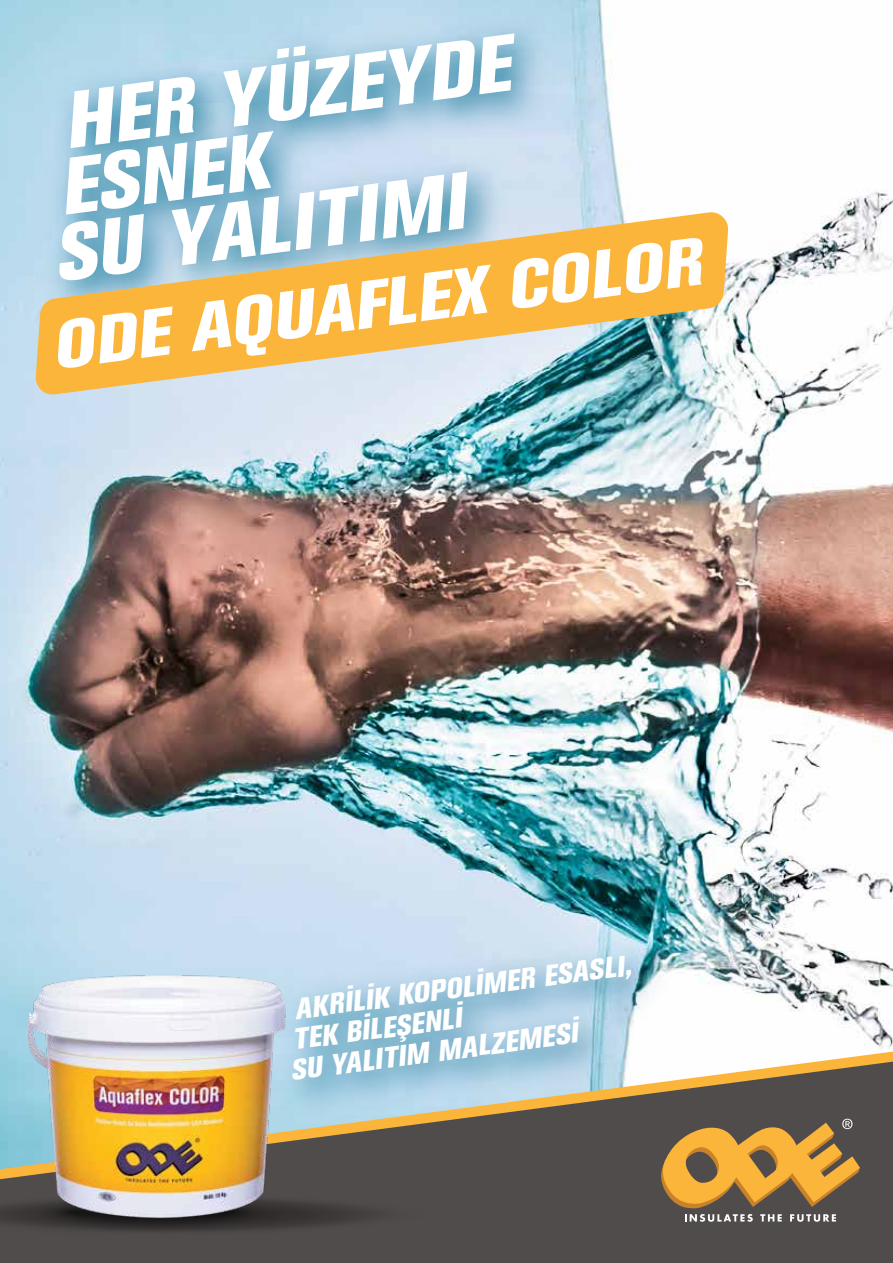
<style>
.page{position:relative;width:893px;height:1263px;background:#fff}
.page>*{position:absolute;margin:0;border:0;box-sizing:border-box;transform-origin:0 0}
.t1{font:italic 79.05px/65.4px "Akzidenz Grotesk X Bd Cn";color:#fff;scale:1.09 1}
.t2{font:italic 66.75px "Akzidenz Grotesk X Bd Cn";color:#fff;scale:1.16 1}
.t3{font:italic 28.2px/30.3px "Akzidenz Grotesk X Bd Cn";color:#fff;scale:1.09 1}
</style>
<div class="page">
<img style="left:0;top:0;width:893px;height:1051px">
<div style="left:0;top:1061px;width:893px;height:202px;background:#514c4c"></div>
<svg style="left:659px;top:1119px;width:201px;height:103px;background:#a58046"></svg>
<svg style="left:0;top:1192px;width:432px;height:44px;background:#4b4746"></svg>
<img style="left:2px;top:953px;width:312px;height:274px">
<img style="left:28px;top:0;width:538px;height:351px">
<svg style="left:35px;top:211px;width:694px;height:185px;background:#d0bd86"></svg>
<img style="left:263px;top:919px;width:428px;height:217px">
<h1 class="t1" style="left:34px;top:91px;width:437px;text-indent:25px;rotate:-7deg">HER YÜZEYDE<br>ESNEK<br>SU YALITIMI</h1>
<h2 class="t2" style="left:46px;top:305px;width:566px;rotate:-7deg">ODE AQUAFLEX COLOR</h2>
<p class="t3" style="left:281px;top:994px;width:324px;text-indent:12px;rotate:-7deg">AKRİLİK KOPOLİMER ESASLI,<br>TEK BİLEŞENLİ<br>SU YALITIM MALZEMESİ</p>
</div>
